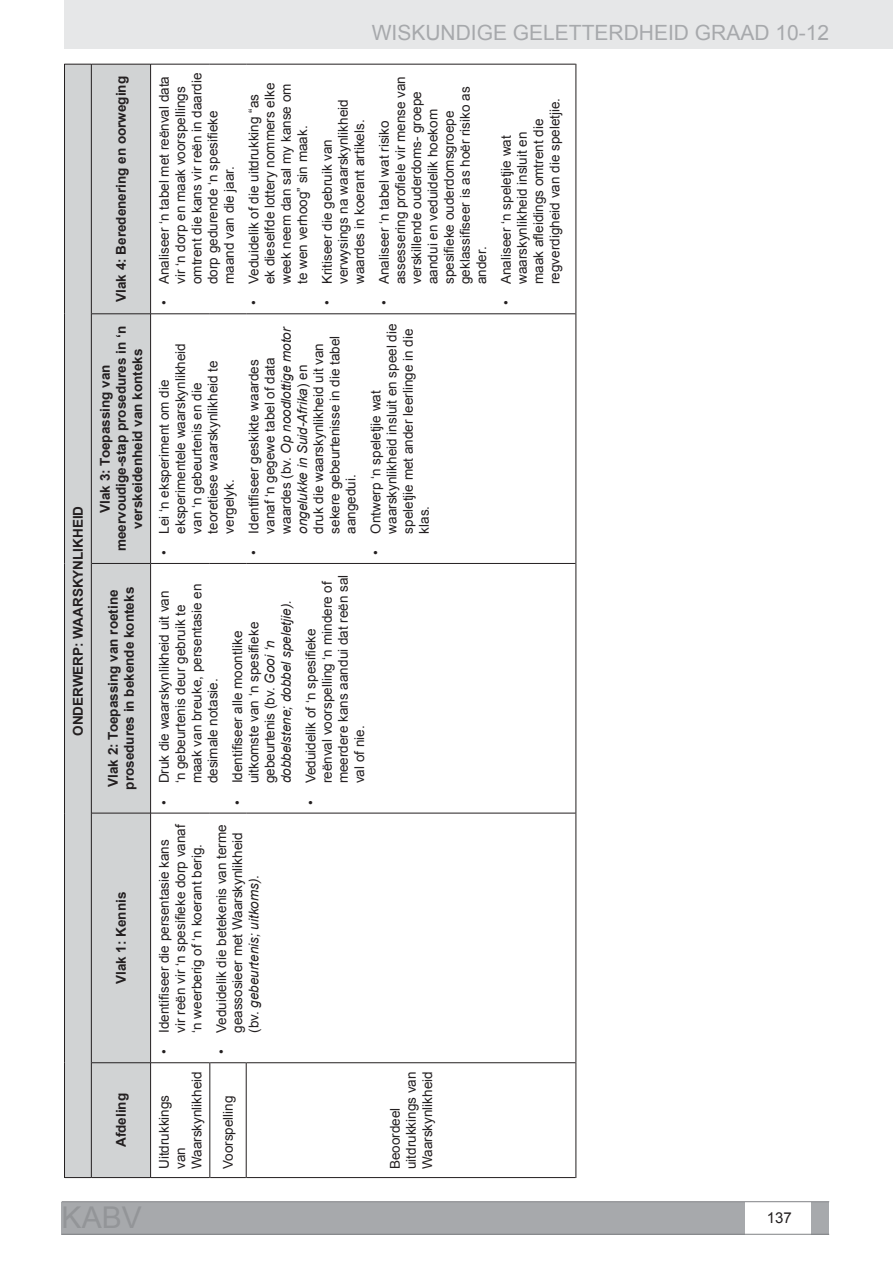
<style>
.page{position:relative;width:893px;height:1263px;background:#fff}
.page>*{position:absolute;margin:0;border:0;box-sizing:border-box;transform-origin:0 0}
.t1{font:21px "Arial";color:#a7a9ac}
.t2{font:15px "Arial";color:#231f20}
.t3{font:13.5px/16.2px "Arial";color:#231f20}
.t4{font:700 13.5px/16.2px "Arial";color:#231f20}
.s1{font-style:italic}
</style>
<div class="page">
<div style="left:64px;top:0;width:829px;height:49px;background:#e6e7e8"></div>
<div style="left:62px;top:1202px;width:683px;height:32px;background:#a7a9ac"></div>
<div style="left:812px;top:1202px;width:17px;height:32px;background:#a7a9ac"></div>
<hr style="left:62px;top:1234px;width:767px;height:1px;background:#808285">
<hr style="left:62px;top:1201px;width:767px;height:1px;background:#808285">
<div style="left:65px;top:65px;width:85px;height:1112px;background:#d1d3d4"></div>
<hr style="left:64px;top:1063px;width:1px;height:115px;background:#231f20">
<svg style="left:65px;top:1177px;width:26px;height:1px"></svg>
<hr style="left:64px;top:813px;width:1px;height:250px;background:#231f20">
<hr style="left:64px;top:563px;width:1px;height:250px;background:#231f20">
<hr style="left:64px;top:314px;width:1px;height:249px;background:#231f20">
<hr style="left:64px;top:64px;width:1px;height:250px;background:#231f20">
<svg style="left:65px;top:64px;width:26px;height:1px"></svg>
<hr style="left:91px;top:1063px;width:1px;height:115px;background:#231f20">
<hr style="left:92px;top:1177px;width:58px;height:1px;background:#231f20">
<hr style="left:91px;top:813px;width:1px;height:250px;background:#231f20">
<hr style="left:92px;top:1062px;width:58px;height:1px;background:#231f20">
<hr style="left:91px;top:563px;width:1px;height:250px;background:#231f20">
<hr style="left:92px;top:813px;width:58px;height:1px;background:#231f20">
<hr style="left:91px;top:314px;width:1px;height:249px;background:#231f20">
<hr style="left:92px;top:563px;width:58px;height:1px;background:#231f20">
<hr style="left:91px;top:64px;width:1px;height:250px;background:#231f20">
<hr style="left:92px;top:313px;width:58px;height:1px;background:#231f20">
<hr style="left:92px;top:64px;width:58px;height:1px;background:#231f20">
<hr style="left:150px;top:1063px;width:1px;height:115px;background:#231f20">
<hr style="left:151px;top:1177px;width:58px;height:1px;background:#231f20">
<hr style="left:150px;top:813px;width:1px;height:250px;background:#231f20">
<hr style="left:151px;top:1062px;width:58px;height:1px;background:#231f20">
<hr style="left:150px;top:563px;width:1px;height:250px;background:#231f20">
<hr style="left:151px;top:813px;width:59px;height:1px;background:#231f20">
<hr style="left:150px;top:314px;width:1px;height:249px;background:#231f20">
<hr style="left:151px;top:563px;width:59px;height:1px;background:#231f20">
<hr style="left:150px;top:64px;width:1px;height:250px;background:#231f20">
<hr style="left:151px;top:313px;width:59px;height:1px;background:#231f20">
<hr style="left:151px;top:64px;width:59px;height:1px;background:#231f20">
<hr style="left:209px;top:1062px;width:1px;height:116px;background:#231f20">
<hr style="left:210px;top:1177px;width:36px;height:1px;background:#231f20">
<hr style="left:210px;top:1062px;width:36px;height:1px;background:#231f20">
<hr style="left:210px;top:813px;width:36px;height:1px;background:#231f20">
<hr style="left:210px;top:563px;width:36px;height:1px;background:#231f20">
<hr style="left:210px;top:313px;width:36px;height:1px;background:#231f20">
<hr style="left:210px;top:64px;width:36px;height:1px;background:#231f20">
<hr style="left:246px;top:1062px;width:1px;height:116px;background:#231f20">
<hr style="left:247px;top:1177px;width:328px;height:1px;background:#231f20">
<hr style="left:247px;top:1062px;width:328px;height:1px;background:#231f20">
<hr style="left:246px;top:813px;width:329px;height:1px;background:#231f20">
<hr style="left:246px;top:563px;width:329px;height:1px;background:#231f20">
<hr style="left:246px;top:313px;width:329px;height:1px;background:#231f20">
<hr style="left:246px;top:64px;width:329px;height:1px;background:#231f20">
<hr style="left:575px;top:1063px;width:1px;height:115px;background:#231f20">
<hr style="left:575px;top:813px;width:1px;height:250px;background:#231f20">
<hr style="left:575px;top:563px;width:1px;height:250px;background:#231f20">
<hr style="left:575px;top:314px;width:1px;height:249px;background:#231f20">
<hr style="left:575px;top:64px;width:1px;height:250px;background:#231f20">
<p class="t4" style="left:70px;top:736px;width:231px;rotate:-90deg">ONDERWERP: WAARSKYNLIKHEID</p>
<p class="t4" style="left:113px;top:302px;width:227px;rotate:-90deg">Vlak 4: Beredenering en oorweging</p>
<p class="t4" style="left:97px;top:551px;width:227px;text-align:center;rotate:-90deg">Vlak 3: Toepassing van meervoudige-stap prosedures in ‘n verskeidenheid van konteks</p>
<p class="t4" style="left:105px;top:789px;width:204px;rotate:-90deg">Vlak 2: Toepassing van roetine prosedures in bekende konteks</p>
<p class="t4" style="left:113px;top:984px;width:94px;rotate:-90deg">Vlak 1: Kennis</p>
<p class="t4" style="left:113px;top:1147px;width:55px;rotate:-90deg">Afdeling</p>
<h1 class="t1" style="left:372px;top:21px;width:459px">WISKUNDIGE GELETTERDHEID GRAAD 10-12</h1>
<p class="t3" style="left:156px;top:284px;width:213px;text-indent:-21px;rotate:-90deg">• Analiseer ‘n tabel met reënval data vir ‘n dorp en maak voorspellings omtrent die kans vir reën in daardie dorp gedurende ‘n spesifieke maand van die jaar.</p>
<p class="t3" style="left:246px;top:284px;width:203px;text-indent:-21px;rotate:-90deg">• Veduidelik of die uitdrukking “as ek dieselfde lottery nommers elke week neem dan sal my kanse om te wen verhoog” sin maak.</p>
<p class="t3" style="left:319px;top:284px;width:186px;text-indent:-21px;rotate:-90deg">• Kritiseer die gebruik van verwysings na waarskynlikheid waardes in koerant artikels.</p>
<p class="t3" style="left:376px;top:284px;width:209px;text-indent:-21px;rotate:-90deg">• Analiseer ‘n tabel wat risiko assessering profiele vir mense van verskillende ouderdoms- groepe aandui en veduidelik hoekom spesifieke ouderdomsgroepe geklassifiseer is as hoër risiko as ander.</p>
<p class="t3" style="left:498px;top:284px;width:188px;text-indent:-21px;rotate:-90deg">• Analiseer ‘n speletjie wat waarskynlikheid insluit en maak afleidings omtrent die regverdigheid van die speletjie.</p>
<p class="t3" style="left:156px;top:534px;width:192px;text-indent:-21px;rotate:-90deg">• Lei ‘n eksperiment om die eksperimentele waarskynlikheid van ‘n gebeurtenis en die teoretiese waarskynlikheid te vergelyk.</p>
<p class="t3" style="left:246px;top:534px;width:209px;text-indent:-21px;rotate:-90deg">• Identifiseer geskikte waardes vanaf ‘n gegewe tabel of data waardes (bv. <span class="s1">Op noodlottige motor ongelukke in Suid-Afrika</span>) en<br>druk die waarskynlikheid uit van sekere gebeurtenisse in die tabel aangedui.</p>
<p class="t3" style="left:367px;top:534px;width:212px;text-indent:-21px;rotate:-90deg">• Ontwerp ‘n speletjie wat waarskynlikheid insluit en speel die speletjie met ander leerlinge in die klas.</p>
<p class="t3" style="left:156px;top:783px;width:201px;text-indent:-21px;rotate:-90deg">• Druk die waarskynlikheid uit van ‘n gebeurtenis deur gebruik te maak van breuke, persentasie en desimale notasie.</p>
<p class="t3" style="left:229px;top:783px;width:185px;text-indent:-21px;rotate:-90deg">• Identifiseer alle moontlike uitkomste van ‘n spesifieke gebeurtenis (bv. <span class="s1">Gooi ‘n dobbelstene; dobbel speletjie).</span></p>
<p class="t3" style="left:156px;top:1033px;width:211px;text-indent:-21px;rotate:-90deg">• Identifiseer die persentasie kans vir reën vir ‘n spesifieke dorp vanaf ‘n weerberig of ‘n koerant berig.</p>
<p class="t3" style="left:213px;top:1033px;width:210px;text-indent:-21px;rotate:-90deg">• Veduidelik die betekenis van terme geassosieer met Waarskynlikheid (bv. <span class="s1">gebeurtenis; uitkoms)</span>.</p>
<p class="t3" style="left:156px;top:1169px;width:99px;rotate:-90deg">Uitdrukkings van<br>Waarskynlikheid</p>
<p class="t3" style="left:220px;top:1169px;width:75px;rotate:-90deg">Voorspelling</p>
<p class="t3" style="left:303px;top:783px;width:210px;text-indent:-21px;rotate:-90deg">• Veduidelik of ‘n spesifieke<br>reënval voorspelling ‘n mindere of meerdere kans aandui dat reën sal val of nie.</p>
<p class="t3" style="left:387px;top:1169px;width:99px;rotate:-90deg">Beoordeel uitdrukkings van<br>Waarskynlikheid</p>
<p class="t2" style="left:767px;top:1209px;width:27px">137</p>
</div>
